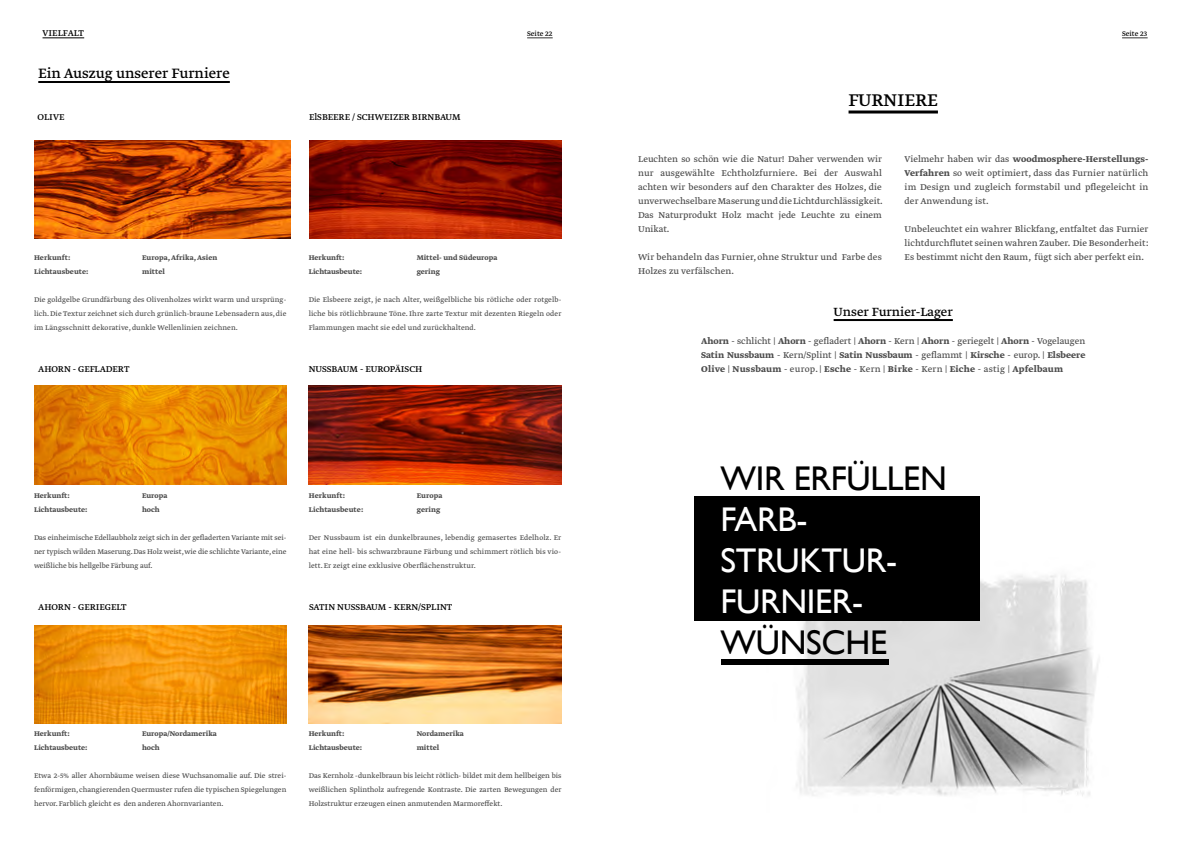
<style>
.page{position:relative;width:1191px;height:842px;background:#fff}
.page>*{position:absolute;margin:0;border:0;box-sizing:border-box;transform-origin:0 0}
.t1{font:34.2px/41.1px "Gill Sans";letter-spacing:-.01em;color:#fff}
.t2{font:34.2px "Gill Sans";letter-spacing:-.01em;color:#000}
.t3{font:20px "Greta Text Pro";letter-spacing:-.005em;color:#000}
.t4{font:16px "Greta Text Pro";color:#000}
.t5{font:14px "Greta Text Pro";color:#000}
.t6{font:10px/14px "Greta Text Pro";color:#000;text-align:justify}
.t7{font:8px/14px "Greta Text Pro";color:#000;text-align:justify}
.t8{font:700 8px "Greta Text Pro";color:#000}
.s1{font-weight:700}
</style>
<div class="page">
<svg style="left:527px;top:37px;width:26px;height:1px"></svg>
<img style="left:34px;top:386px;width:252px;height:98px">
<img style="left:34px;top:625px;width:252px;height:98px">
<img style="left:309px;top:625px;width:252px;height:98px">
<img style="left:309px;top:140px;width:252px;height:99px">
<hr style="left:43px;top:37px;width:41px;height:1px;background:#000">
<svg style="left:1122px;top:37px;width:25px;height:1px"></svg>
<hr style="left:848px;top:111px;width:90px;height:3px;background:#000">
<img style="left:309px;top:386px;width:252px;height:98px">
<hr style="left:38px;top:81px;width:192px;height:2px;background:#000">
<img style="left:767px;top:558px;width:331px;height:238px">
<div style="left:694px;top:496px;width:285px;height:125px;background:#000"></div>
<div style="left:720px;top:660px;width:168px;height:5px;background:#000"></div>
<img style="left:34px;top:141px;width:257px;height:98px">
<hr style="left:833px;top:319px;width:120px;height:2px;background:#000">
<p class="t6" style="left:43px;top:26px;width:43px">VIELFALT</p>
<p class="t7" style="left:1122px;top:27px;width:27px">Seite 23</p>
<p class="t7" style="left:527px;top:27px;width:27px">Seite 22</p>
<h3 class="t4" style="left:38px;top:63px;width:193px">Ein Auszug unserer Furniere</h3>
<p class="t6" style="left:38px;top:110px;width:28px">OLIVE</p>
<p class="t6" style="left:309px;top:110px;width:153px">ElSBEERE / SCHWEIZER BIRNBAUM</p>
<p class="t8" style="left:34px;top:252px;width:38px">Herkunft:</p>
<p class="t8" style="left:142px;top:252px;width:77px">Europa, Afrika, Asien</p>
<p class="t8" style="left:34px;top:266px;width:56px">Lichtausbeute:</p>
<p class="t8" style="left:142px;top:266px;width:24px">mittel</p>
<p class="t7" style="left:34px;top:293px;width:254px">Die goldgelbe Grundfärbung des Olivenholzes wirkt warm und ursprüng&shy;lich. Die Textur zeichnet sich durch grünlich-braune Lebensadern aus, die im Längsschnitt dekorative, dunkle Wellenlinien zeichnen.</p>
<p class="t6" style="left:38px;top:362px;width:93px">AHORN - GEFLADERT</p>
<p class="t8" style="left:309px;top:252px;width:37px">Herkunft:</p>
<p class="t8" style="left:417px;top:252px;width:82px">Mittel- und Südeuropa</p>
<p class="t8" style="left:309px;top:266px;width:55px">Lichtausbeute:</p>
<p class="t8" style="left:417px;top:266px;width:25px">gering</p>
<p class="t7" style="left:309px;top:293px;width:254px">Die Elsbeere zeigt, je nach Alter, weißgelbliche bis rötliche oder rotgelb&shy;liche bis rötlichbraune Töne. Ihre zarte Textur mit dezenten Riegeln oder Flammungen macht sie edel und zurückhaltend.</p>
<p class="t6" style="left:309px;top:362px;width:115px">NUSSBAUM - EUROPÄISCH</p>
<p class="t8" style="left:34px;top:490px;width:37px">Herkunft:</p>
<p class="t8" style="left:142px;top:490px;width:27px">Europa</p>
<p class="t8" style="left:34px;top:504px;width:55px">Lichtausbeute:</p>
<p class="t8" style="left:142px;top:504px;width:19px">hoch</p>
<p class="t7" style="left:34px;top:531px;width:254px">Das einheimische Edellaubholz zeigt sich in der gefladerten Variante mit sei&shy;ner typisch wilden Maserung. Das Holz weist, wie die schlichte Variante, eine weißliche bis hellgelbe Färbung auf.</p>
<p class="t8" style="left:309px;top:490px;width:38px">Herkunft:</p>
<p class="t8" style="left:417px;top:490px;width:27px">Europa</p>
<p class="t8" style="left:309px;top:504px;width:56px">Lichtausbeute:</p>
<p class="t8" style="left:417px;top:504px;width:25px">gering</p>
<p class="t7" style="left:309px;top:531px;width:254px">Der Nussbaum ist ein dunkelbraunes, lebendig gemasertes Edelholz. Er hat eine hell- bis schwarzbraune Färbung und schimmert rötlich bis vio&shy;lett. Er zeigt eine exklusive Oberflächenstruktur.</p>
<p class="t6" style="left:38px;top:600px;width:90px">AHORN - GERIEGELT</p>
<p class="t6" style="left:309px;top:600px;width:145px">SATIN NUSSBAUM - KERN/SPLINT</p>
<p class="t8" style="left:34px;top:728px;width:37px">Herkunft:</p>
<p class="t8" style="left:142px;top:728px;width:76px">Europa/Nordamerika</p>
<p class="t8" style="left:34px;top:742px;width:55px">Lichtausbeute:</p>
<p class="t8" style="left:142px;top:742px;width:19px">hoch</p>
<p class="t7" style="left:34px;top:769px;width:254px">Etwa 2-5% aller Ahornbäume weisen diese Wuchsanomalie auf. Die strei&shy;fenförmigen, changierenden Quermuster rufen die typischen Spiegelungen hervor. Farblich gleicht es den anderen Ahornvarianten.</p>
<p class="t8" style="left:309px;top:728px;width:37px">Herkunft:</p>
<p class="t8" style="left:417px;top:728px;width:49px">Nordamerika</p>
<p class="t8" style="left:309px;top:742px;width:55px">Lichtausbeute:</p>
<p class="t8" style="left:417px;top:742px;width:24px">mittel</p>
<p class="t7" style="left:309px;top:769px;width:254px">Das Kernholz -dunkelbraun bis leicht rötlich- bildet mit dem hellbeigen bis weißlichen Splintholz aufregende Kontraste. Die zarten Bewegungen der Holzstruktur erzeugen einen anmutenden Marmoreffekt.</p>
<h2 class="t3" style="left:848px;top:88px;width:91px">FURNIERE</h2>
<p class="t6" style="left:638px;top:152px;width:246px">Leuchten so schön wie die Natur! Daher verwenden wir nur ausgewählte Echtholzfurniere. Bei der Auswahl achten wir besonders auf den Charakter des Holzes, die unverwechselbare Maserung und die Lichtdurchlässigkeit.<br>Das Naturprodukt Holz macht jede Leuchte zu einem Unikat.</p>
<p class="t6" style="left:638px;top:250px;width:245px">Wir behandeln das Furnier, ohne Struktur und Farbe des<br>Holzes zu verfälschen.</p>
<p class="t6" style="left:904px;top:152px;width:245px">Vielmehr haben wir das <span class="s1">woodmosphere-Herstellungs-Verfahren</span> so weit optimiert, dass das Furnier natürlich im Design und zugleich formstabil und pflegeleicht in der Anwendung ist.</p>
<p class="t6" style="left:904px;top:222px;width:245px">Unbeleuchtet ein wahrer Blickfang, entfaltet das Furnier lichtdurchflutet seinen wahren Zauber. Die Besonderheit:<br>Es bestimmt nicht den Raum, fügt sich aber perfekt ein.</p>
<h3 class="t5" style="left:833px;top:303px;width:121px">Unser Furnier-Lager</h3>
<p class="t6" style="left:701px;top:334px;width:386px"><span class="s1">Ahorn</span> - schlicht | <span class="s1">Ahorn</span> - gefladert | <span class="s1">Ahorn</span> - Kern | <span class="s1">Ahorn</span> - geriegelt | <span class="s1">Ahorn</span> - Vogelaugen <span class="s1">Satin Nussbaum</span> - Kern/Splint | <span class="s1">Satin Nussbaum</span> - geflammt | <span class="s1">Kirsche</span> - europ. | <span class="s1">Elsbeere Olive</span> | <span class="s1">Nussbaum</span> - europ. | <span class="s1">Esche</span> - Kern | <span class="s1">Birke</span> - Kern | <span class="s1">Eiche</span> - astig | <span class="s1">Apfelbaum</span></p>
<h1 class="t2" style="left:720px;top:458px;width:228px">WIR ERFÜLLEN</h1>
<h1 class="t1" style="left:720px;top:498px;width:178px">FARB-<br>STRUKTUR-<br>FURNIER-</h1>
<h1 class="t2" style="left:720px;top:622px;width:168px">WÜNSCHE</h1>
</div>
